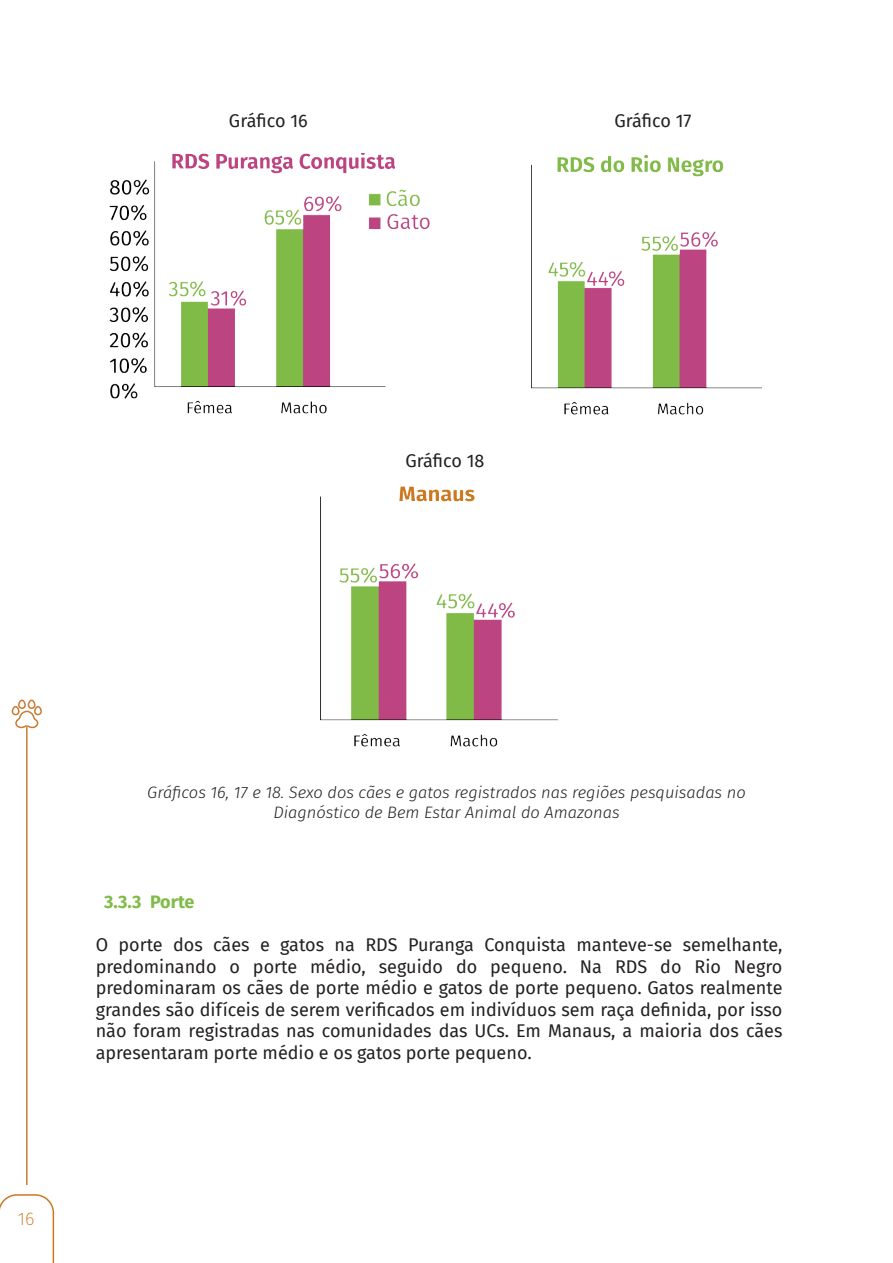
<style>
.page{position:relative;width:893px;height:1263px;background:#fff}
.page>*{position:absolute;margin:0;border:0;box-sizing:border-box;transform-origin:0 0}
.t1{font:18px/21.6px "Fira Sans";color:#231f20;text-align:justify}
.t2{font:700 18px "Fira Sans";letter-spacing:-.01em;color:#80bb47}
.t3{font:200 18px "Fira Sans";color:#cc7820}
.t4{font:italic 300 16.5px/19.8px "Fira Sans";color:#231f20;text-align:center}
</style>
<div class="page">
<svg style="left:0;top:1194px;width:54px;height:69px"></svg>
<svg style="left:11px;top:699px;width:31px;height:486px"></svg>
<img style="left:109px;top:153px;width:321px;height:261px">
<img style="left:532px;top:154px;width:229px;height:261px">
<img style="left:321px;top:486px;width:236px;height:261px">
<p class="t1" style="left:229px;top:110px;width:80px">Gráfico 16</p>
<p class="t1" style="left:614px;top:110px;width:79px">Gráfico 17</p>
<p class="t1" style="left:405px;top:449px;width:81px">Gráfico 18</p>
<p class="t3" style="left:18px;top:1206px;width:18px">16</p>
<p class="t4" style="left:147px;top:782px;width:600px">Gráficos 16, 17 e 18. Sexo dos cães e gatos registrados nas regiões pesquisadas no<br>Diagnóstico de Bem Estar Animal do Amazonas</p>
<p class="t2" style="left:104px;top:886px;width:92px">3.3.3 Porte</p>
<p class="t1" style="left:96px;top:933px;width:688px">O porte dos cães e gatos na RDS Puranga Conquista manteve-se semelhante, predominando o porte médio, seguido do pequeno. Na RDS do Rio Negro predominaram os cães de porte médio e gatos de porte pequeno. Gatos realmente grandes são difíceis de serem verificados em indivíduos sem raça definida, por isso não foram registradas nas comunidades das UCs. Em Manaus, a maioria dos cães apresentaram porte médio e os gatos porte pequeno.</p>
</div>
